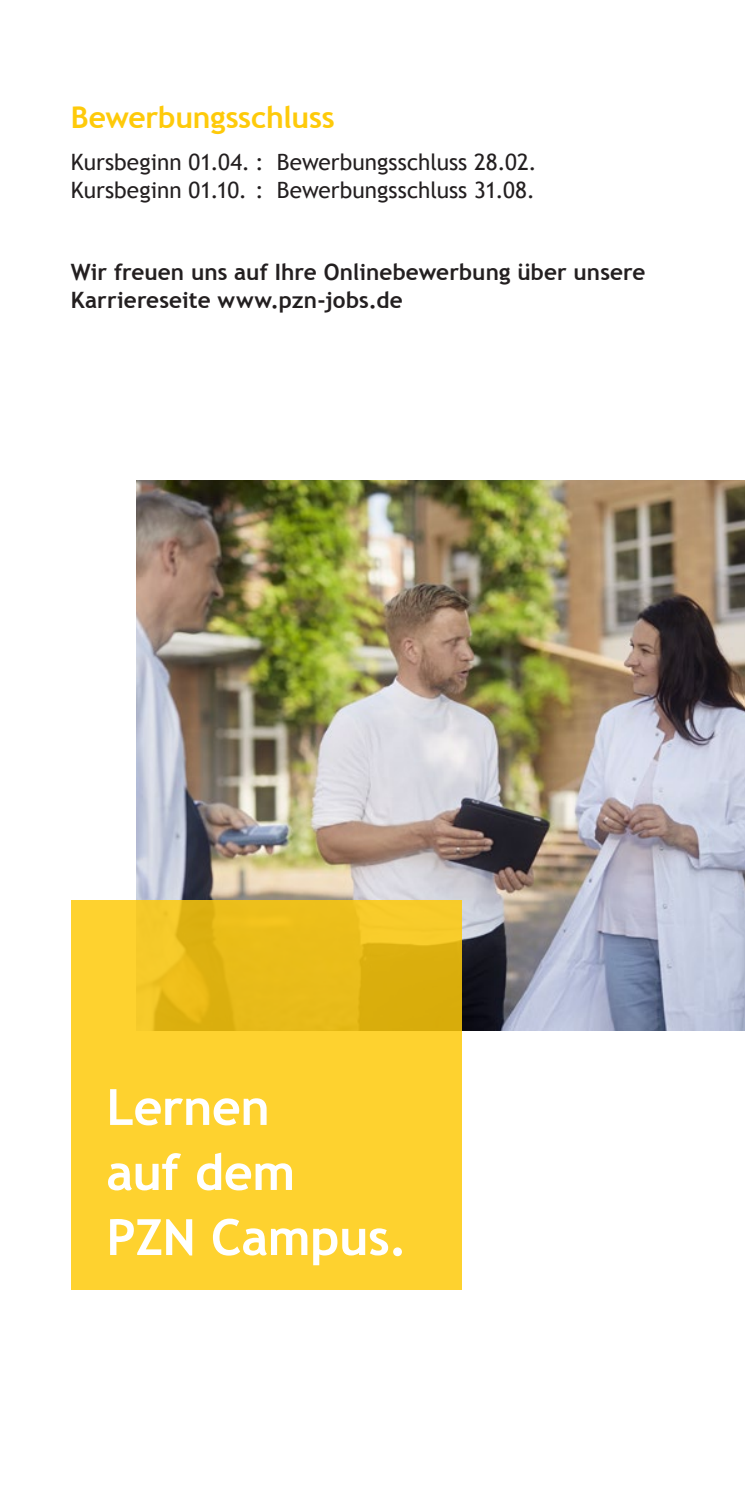
<style>
.page{position:relative;width:745px;height:1489px;background:#fff}
.page>*{position:absolute;margin:0;border:0;box-sizing:border-box;transform-origin:0 0}
.t1{font:700 50px/65px "Trebuchet MS";letter-spacing:-.01em;color:#fff}
.t2{font:700 30px "Trebuchet MS";letter-spacing:-.01em;color:#feca0a}
.t3{font:22.5px/27.5px "Trebuchet MS";color:#231f20}
.t4{font:700 22.5px/27.5px "Trebuchet MS";letter-spacing:.005em;color:#231f20}
</style>
<div class="page">
<img style="left:136px;top:480px;width:608px;height:550px">
<svg style="left:71px;top:900px;width:390px;height:390px;background:#f7cb28"></svg>
<h2 class="t2" style="left:71px;top:99px;width:265px">Bewerbungsschluss</h2>
<p class="t3" style="left:71px;top:149px;width:467px">Kursbeginn 01.04. : Bewerbungsschluss 28.02.<br>Kursbeginn 01.10. : Bewerbungsschluss 31.08.</p>
<p class="t4" style="left:71px;top:258px;width:575px">Wir freuen uns auf Ihre Onlinebewerbung über unsere<br>Karriereseite www.pzn-jobs.de</p>
<h1 class="t1" style="left:106px;top:1074px;width:302px">Lernen<br>auf dem<br>PZN Campus.</h1>
</div>
